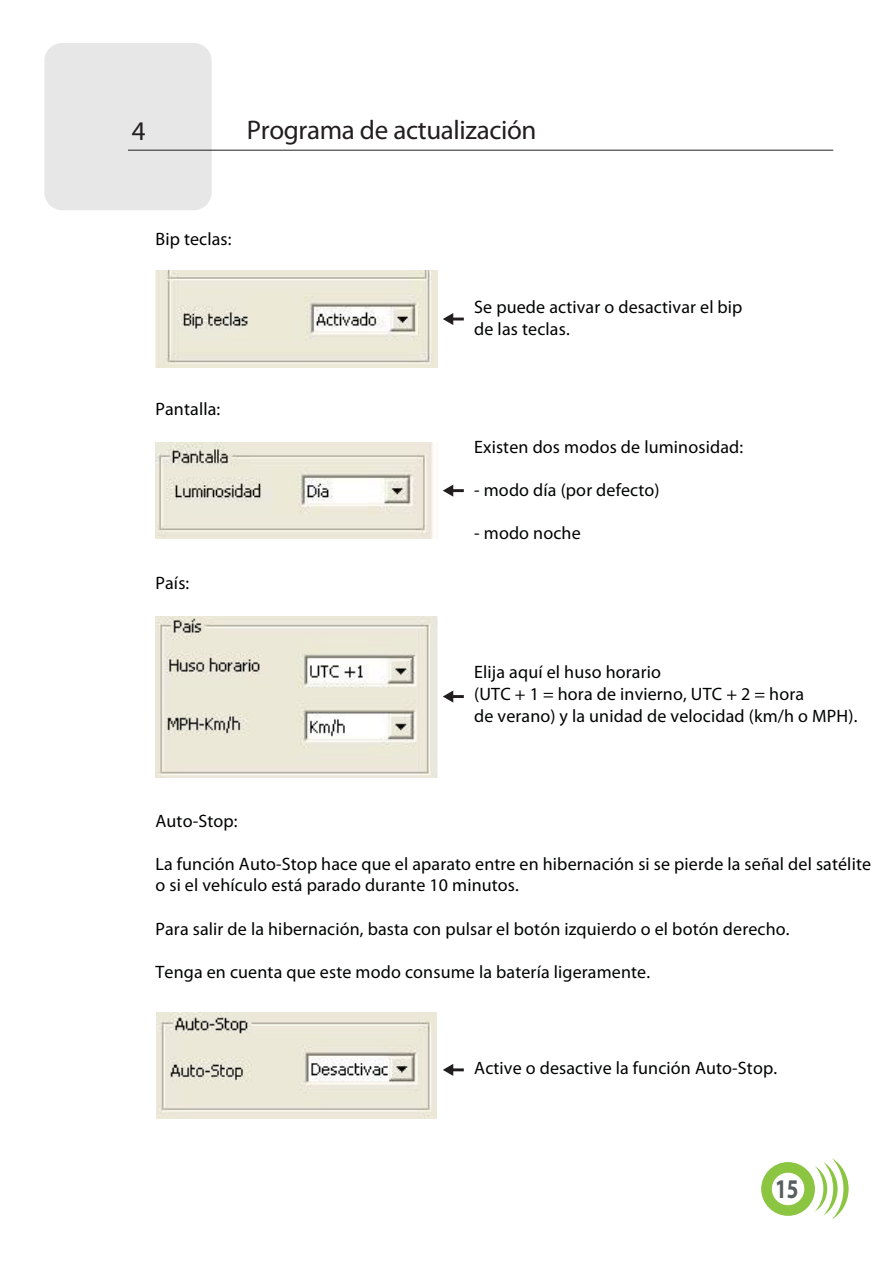
<style>
.page{position:relative;width:893px;height:1263px;background:#fff}
.page>*{position:absolute;margin:0;border:0;box-sizing:border-box;transform-origin:0 0}
.t1{font:700 27.15px "Myriad Pro";color:#585d60;scale:.77 1}
.t2{font:27px "Myriad Pro";letter-spacing:-.015em;color:#221e1f}
.t3{font:18px/21.6px "Myriad Pro";letter-spacing:.01em;color:#010202}
</style>
<div class="page">
<svg style="left:761px;top:1158px;width:87px;height:61px"></svg>
<div style="left:44px;top:43px;width:168px;height:167px;background:#e7e7e7;border-radius:18px"></div>
<svg style="left:443px;top:313px;width:21px;height:12px"></svg>
<svg style="left:443px;top:485px;width:21px;height:12px"></svg>
<svg style="left:443px;top:690px;width:21px;height:13px"></svg>
<svg style="left:443px;top:1064px;width:21px;height:12px"></svg>
<img style="left:155px;top:271px;width:282px;height:96px">
<img style="left:155px;top:443px;width:278px;height:96px">
<img style="left:155px;top:616px;width:282px;height:162px">
<img style="left:156px;top:1012px;width:280px;height:107px">
<h2 class="t2" style="left:132px;top:121px;width:15px">4</h2>
<h2 class="t2" style="left:247px;top:119px;width:291px">Programa de actualización</h2>
<p class="t3" style="left:155px;top:230px;width:78px">Bip teclas:</p>
<p class="t3" style="left:155px;top:400px;width:66px">Pantalla:</p>
<p class="t3" style="left:155px;top:573px;width:35px">País:</p>
<p class="t3" style="left:474px;top:297px;width:270px">Se puede activar o desactivar el bip de las teclas.</p>
<p class="t3" style="left:474px;top:437px;width:270px">Existen dos modos de luminosidad:</p>
<p class="t3" style="left:474px;top:481px;width:187px">- modo día (por defecto)</p>
<p class="t3" style="left:474px;top:524px;width:108px">- modo noche</p>
<p class="t3" style="left:474px;top:663px;width:385px">Elija aquí el huso horario<br>(UTC + 1 = hora de invierno, UTC + 2 = hora<br>de verano) y la unidad de velocidad (km/h o MPH).</p>
<p class="t3" style="left:155px;top:811px;width:84px">Auto-Stop:</p>
<p class="t3" style="left:155px;top:854px;width:717px">La función Auto-Stop hace que el aparato entre en hibernación si se pierde la señal del satélite o si el vehículo está parado durante 10 minutos.</p>
<p class="t3" style="left:155px;top:919px;width:636px">Para salir de la hibernación, basta con pulsar el botón izquierdo o el botón derecho.</p>
<p class="t3" style="left:155px;top:962px;width:496px">Tenga en cuenta que este modo consume la batería ligeramente.</p>
<p class="t3" style="left:474px;top:1059px;width:304px">Active o desactive la función Auto-Stop.</p>
<h1 class="t1" style="left:775px;top:1179px;width:32px">15</h1>
</div>
